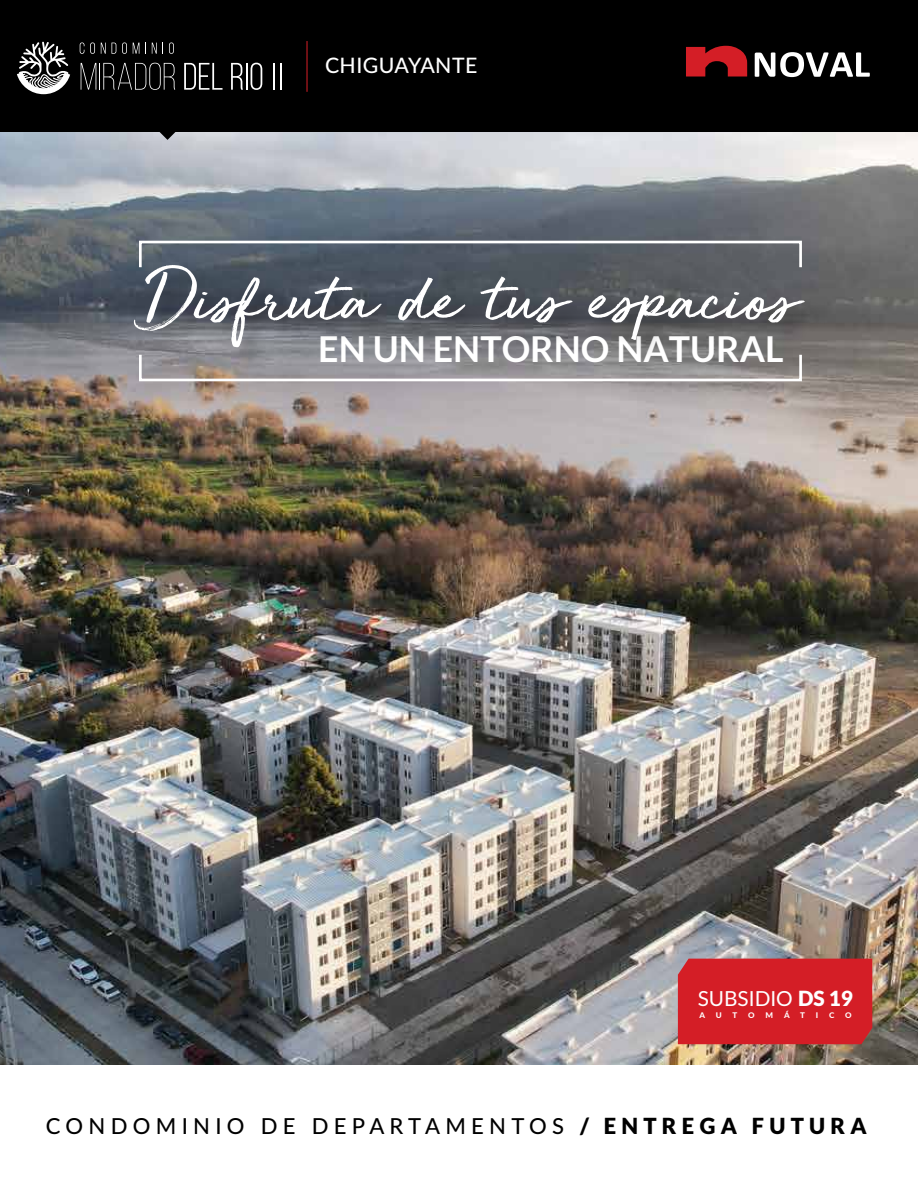
<style>
.page{position:relative;width:918px;height:1188px;background:#fff}
.page>*{position:absolute;margin:0;border:0;box-sizing:border-box;transform-origin:0 0}
.t1{font:79.2px "Golden Plains";letter-spacing:-.02em;color:#fff}
.t2{font:700 35.85px "Lato";color:#fff}
.t3{font:500 22.05px "Lato";letter-spacing:.24em;color:#000}
.t4{font:500 21.3px "Lato";letter-spacing:.02em;color:#fff}
.t5{font:20.7px "Lato";color:#fff}
.t6{font:800 7.8px "Lato";color:#fff;scale:1.04 1}
.s1{font-weight:900}
</style>
<div class="page">
<img style="left:0;top:131px;width:918px;height:934px">
<div style="left:0;top:0;width:918px;height:131px;background:#000"></div>
<svg style="left:755px;top:52px;width:115px;height:25px"></svg>
<svg style="left:686px;top:46px;width:61px;height:31px"></svg>
<svg style="left:150px;top:131px;width:35px;height:9px"></svg>
<hr style="left:307px;top:41px;width:1px;height:51px;background:#d41e26">
<svg style="left:184px;top:63px;width:39px;height:27px"></svg>
<svg style="left:231px;top:63px;width:12px;height:27px"></svg>
<hr style="left:246px;top:63px;width:2px;height:27px;background:#fff">
<svg style="left:251px;top:63px;width:11px;height:27px"></svg>
<svg style="left:17px;top:42px;width:158px;height:53px"></svg>
<hr style="left:273px;top:63px;width:2px;height:27px;background:#fff">
<hr style="left:280px;top:63px;width:2px;height:27px;background:#fff">
<img style="left:126px;top:242px;width:711px;height:141px">
<div style="left:678px;top:959px;width:194px;height:85px;background:#d41e26"></div>
<p class="t4" style="left:325px;top:50px;width:154px">CHIGUAYANTE</p>
<h1 class="t1" style="left:141px;top:258px;width:658px">Disfruta de tus espacios</h1>
<h2 class="t2" style="left:318px;top:328px;width:467px">EN UN ENTORNO NATURAL</h2>
<p class="t5" style="left:698px;top:983px;width:157px">SUBSIDIO <span class="s1">DS 19</span></p>
<p class="t6" style="left:699px;top:1010px;width:7px">A</p>
<p class="t6" style="left:716px;top:1010px;width:7px">U</p>
<p class="t6" style="left:733px;top:1010px;width:6px">T</p>
<p class="t6" style="left:748px;top:1010px;width:8px">O</p>
<p class="t6" style="left:766px;top:1010px;width:9px">M</p>
<p class="t6" style="left:784px;top:1010px;width:7px">Á</p>
<p class="t6" style="left:800px;top:1010px;width:6px">T</p>
<p class="t6" style="left:816px;top:1010px;width:4px">I</p>
<p class="t6" style="left:829px;top:1010px;width:7px">C</p>
<p class="t6" style="left:845px;top:1010px;width:8px">O</p>
<p class="t3" style="left:46px;top:1110px;width:822px">CONDOMINIO DE DEPARTAMENTOS <span class="s1">/ ENTREGA FUTURA</span></p>
</div>
